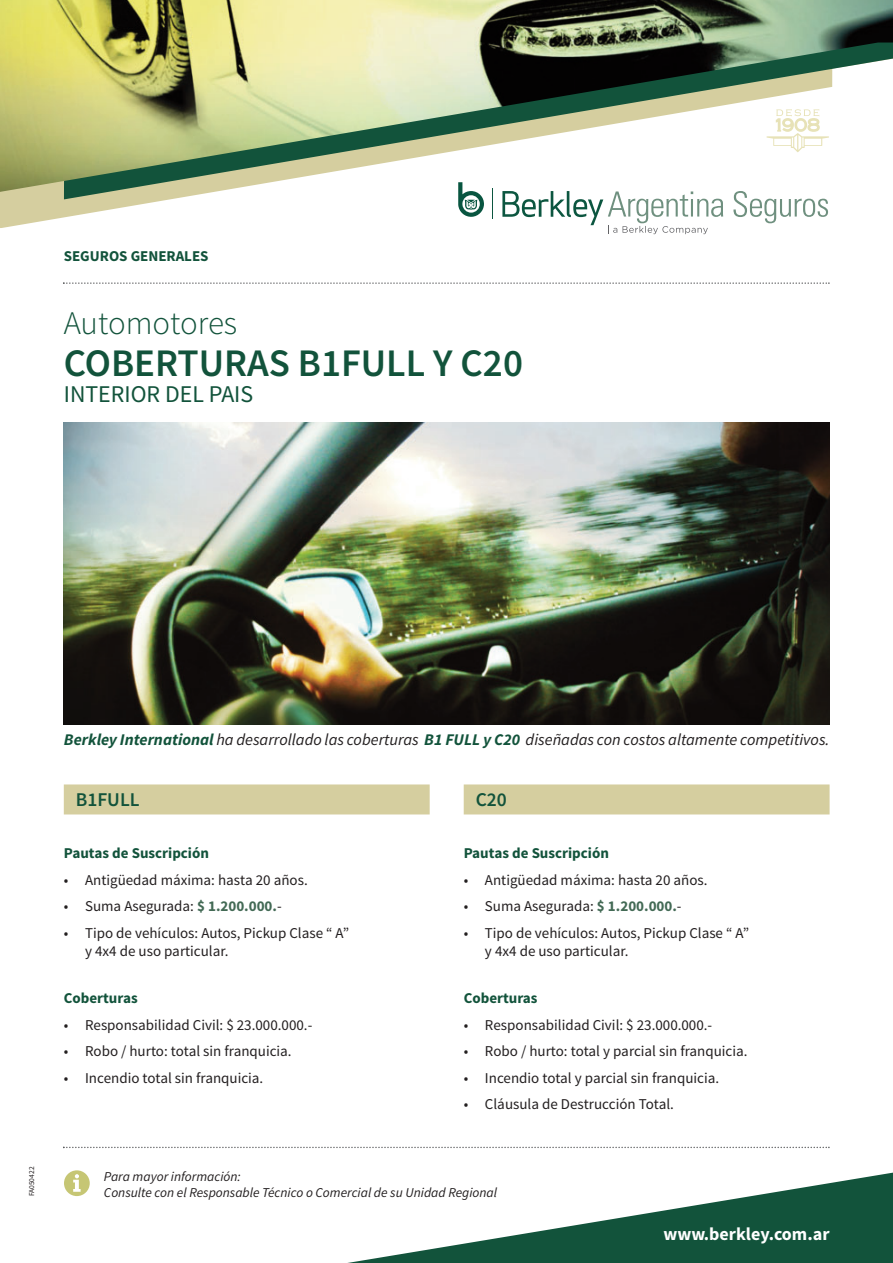
<style>
.page{position:relative;width:893px;height:1263px;background:#fff}
.page>*{position:absolute;margin:0;border:0;box-sizing:border-box;transform-origin:0 0}
.t1{font:600 39px "Source Sans Pro";color:#12533b}
.t2{font:300 33px "Source Sans Pro";color:#12533b}
.t3{font:24px "Source Sans Pro";color:#12533b}
.t4{font:600 19.5px "Source Sans Pro";color:#12533b}
.t5{font:700 18px "Source Sans Pro";color:#fff}
.t6{font:italic 16.35px "Source Sans Pro";color:#231f20}
.t7{font:15px/18px "Source Sans Pro";color:#231f20}
.t8{font:700 15px "Source Sans Pro";color:#12533b}
.t9{font:italic 13.5px/16.2px "Source Sans Pro";color:#231f20}
.t10{font:7.5px "Source Sans Pro";color:#231f20}
.s1{font-weight:700;color:#12533b}
.s2{font-weight:700;color:#436a55}
</style>
<div class="page">
<svg style="left:0;top:199px;width:772px;height:29px"></svg>
<img style="left:0;top:0;width:892px;height:193px">
<svg style="left:766px;top:109px;width:63px;height:43px"></svg>
<svg style="left:347px;top:1172px;width:545px;height:91px"></svg>
<svg style="left:63px;top:282px;width:766px;height:2px"></svg>
<svg style="left:63px;top:1147px;width:766px;height:1px"></svg>
<div style="left:64px;top:1170px;width:26px;height:26px;background:#c6c674;border-radius:50%"></div>
<svg style="left:73px;top:1174px;width:8px;height:18px"></svg>
<img style="left:64px;top:423px;width:765px;height:302px">
<div style="left:64px;top:784px;width:365px;height:30px;background:#d5ce9f"></div>
<div style="left:463px;top:784px;width:366px;height:30px;background:#d5ce9f"></div>
<svg style="left:733px;top:191px;width:95px;height:32px"></svg>
<svg style="left:502px;top:191px;width:221px;height:43px"></svg>
<hr style="left:492px;top:189px;width:1px;height:30px;background:#0c5640">
<svg style="left:458px;top:182px;width:26px;height:35px"></svg>
<p class="t8" style="left:64px;top:247px;width:146px">SEGUROS GENERALES</p>
<h2 class="t2" style="left:64px;top:303px;width:175px">Automotores</h2>
<h1 class="t1" style="left:64px;top:340px;width:460px">COBERTURAS B1FULL Y C20</h1>
<h3 class="t3" style="left:64px;top:385px;width:191px">INTERIOR DEL PAIS</h3>
<p class="t10" style="left:29px;top:1196px;width:31px;rotate:-90deg">FA050422</p>
<p class="t6" style="left:64px;top:733px;width:767px"><span class="s1">Berkley International</span> ha desarrollado las coberturas <span class="s1">B1 FULL y C20</span> diseñadas con costos altamente competitivos.</p>
<h3 class="t4" style="left:76px;top:788px;width:65px">B1FULL</h3>
<p class="t8" style="left:64px;top:844px;width:147px">Pautas de Suscripción</p>
<p class="t7" style="left:64px;top:872px;width:245px">• Antigüedad máxima: hasta 20 años.</p>
<p class="t7" style="left:64px;top:898px;width:219px">• Suma Asegurada: <span class="s2">$ 1.200.000.</span>-</p>
<p class="t7" style="left:85px;top:925px;width:266px;text-indent:-21px">• Tipo de vehículos: Autos, Pickup Clase “ A” y 4x4 de uso particular.</p>
<p class="t8" style="left:64px;top:989px;width:75px">Coberturas</p>
<p class="t7" style="left:64px;top:1017px;width:250px">• Responsabilidad Civil: $ 23.000.000.-</p>
<p class="t7" style="left:64px;top:1044px;width:229px">• Robo / hurto: total sin franquicia.</p>
<p class="t7" style="left:64px;top:1070px;width:201px">• Incendio total sin franquicia.</p>
<h3 class="t4" style="left:475px;top:788px;width:33px">C20</h3>
<p class="t8" style="left:463px;top:844px;width:147px">Pautas de Suscripción</p>
<p class="t7" style="left:463px;top:872px;width:245px">• Antigüedad máxima: hasta 20 años.</p>
<p class="t7" style="left:463px;top:898px;width:219px">• Suma Asegurada: <span class="s2">$ 1.200.000.</span>-</p>
<p class="t7" style="left:485px;top:925px;width:266px;text-indent:-21px">• Tipo de vehículos: Autos, Pickup Clase “ A” y 4x4 de uso particular.</p>
<p class="t8" style="left:463px;top:989px;width:75px">Coberturas</p>
<p class="t7" style="left:463px;top:1017px;width:250px">• Responsabilidad Civil: $ 23.000.000.-</p>
<p class="t7" style="left:463px;top:1044px;width:285px">• Robo / hurto: total y parcial sin franquicia.</p>
<p class="t7" style="left:463px;top:1070px;width:257px">• Incendio total y parcial sin franquicia.</p>
<p class="t7" style="left:463px;top:1097px;width:212px">• Cláusula de Destrucción Total.</p>
<p class="t9" style="left:104px;top:1170px;width:395px">Para mayor información:<br>Consulte con el Responsable Técnico o Comercial de su Unidad Regional</p>
<p class="t5" style="left:663px;top:1223px;width:168px">www.berkley.com.ar</p>
</div>
